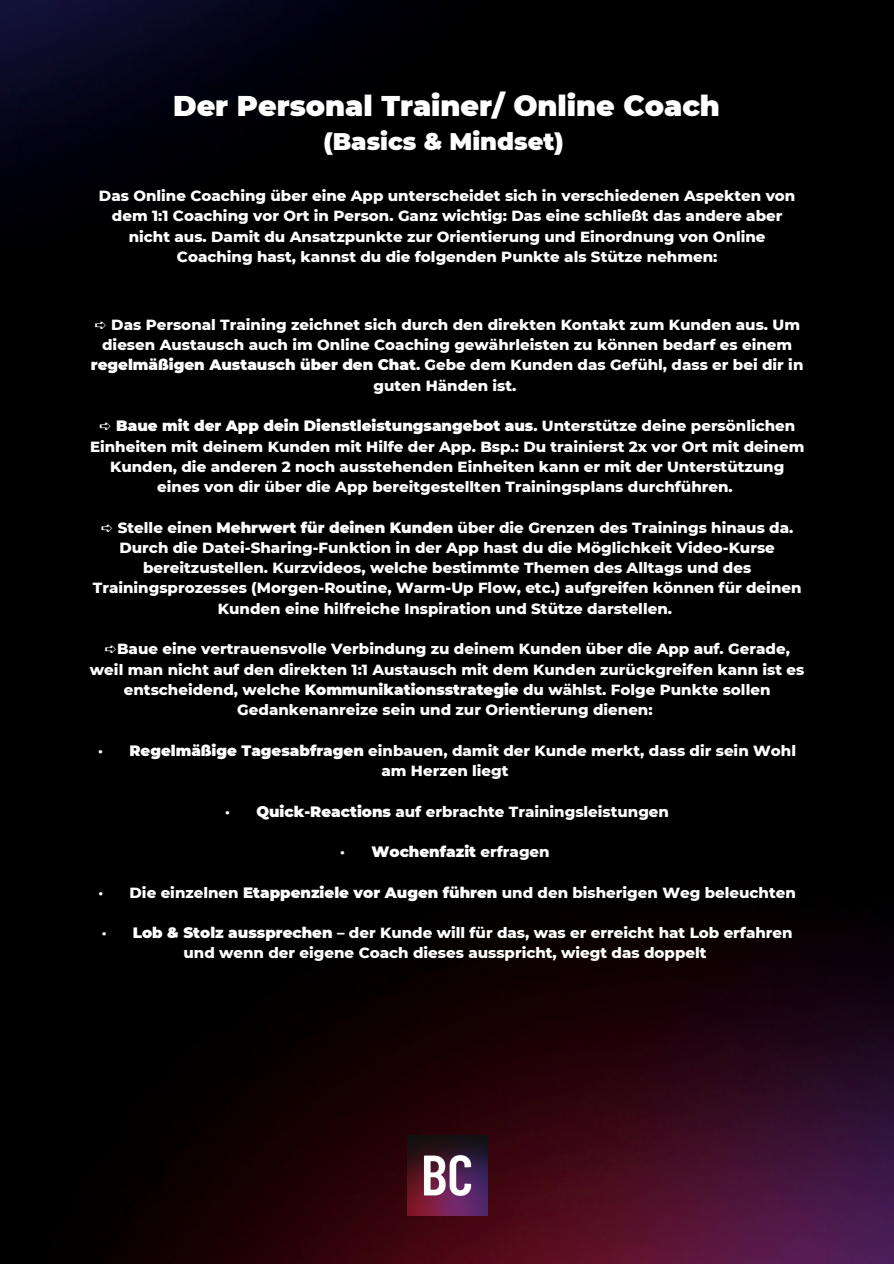
<style>
.page{position:relative;width:894px;height:1264px;background:#fff}
.page>*{position:absolute;margin:0;border:0;box-sizing:border-box;transform-origin:0 0}
.t1{font:900 28.5px "Montserrat";color:#fff}
.t2{font:900 24px "Montserrat";color:#fff}
.t3{font:800 15px/20.2px "Montserrat";color:#fff;text-align:center}
.t4{font:900 15px "Montserrat";color:#fff}
.s1{font-family:"DejaVu Sans";font-weight:400}
.s2{font-weight:900}
.s3{font-weight:800}
</style>
<div class="page">
<img style="left:0;top:0;width:893px;height:1263px">
<img style="left:407px;top:1134px;width:80px;height:80px">
<h1 class="t1" style="left:173px;top:88px;width:548px">Der Personal Trainer/ Online Coach</h1>
<h2 class="t2" style="left:323px;top:126px;width:241px">(Basics &amp; Mindset)</h2>
<p class="t3" style="left:99px;top:185px;width:697px">Das Online Coaching über eine App unterscheidet sich in verschiedenen Aspekten von dem 1:1 Coaching vor Ort in Person. Ganz wichtig: Das eine schließt das andere aber nicht aus. Damit du Ansatzpunkte zur Orientierung und Einordnung von Online Coaching hast, kannst du die folgenden Punkte als Stütze nehmen:</p>
<p class="t3" style="left:91px;top:314px;width:713px"><span class="s1">➪</span> Das Personal Training zeichnet sich durch den direkten Kontakt zum Kunden aus. Um diesen Austausch auch im Online Coaching gewährleisten zu können bedarf es einem <span class="s2">regelmäßigen Austausch über den Chat</span>. Gebe dem Kunden das Gefühl, dass er bei dir in guten Händen ist.</p>
<p class="t3" style="left:90px;top:416px;width:715px"><span class="s1">➪</span> <span class="s2">Baue mit der App dein Dienstleistungsangebot aus</span>. Unterstütze deine persönlichen Einheiten mit deinem Kunden mit Hilfe der App. Bsp.: Du trainierst 2x vor Ort mit deinem Kunden, die anderen 2 noch ausstehenden Einheiten kann er mit der Unterstützung eines von dir über die App bereitgestellten Trainingsplans durchführen.</p>
<p class="t3" style="left:93px;top:517px;width:710px"><span class="s1">➪</span> Stelle einen <span class="s2">Mehrwert für deinen Kunden</span> über die Grenzen des Trainings hinaus da.<br>Durch die Datei-Sharing-Funktion in der App hast du die Möglichkeit Video-Kurse bereitzustellen. Kurzvideos, welche bestimmte Themen des Alltags und des Trainingsprozesses (Morgen-Routine, Warm-Up Flow, etc.) aufgreifen können für deinen Kunden eine hilfreiche Inspiration und Stütze darstellen.</p>
<p class="t3" style="left:90px;top:638px;width:715px"><span class="s1">➪</span>Baue eine vertrauensvolle Verbindung zu deinem Kunden über die App auf. Gerade, weil man nicht auf den direkten 1:1 Austausch mit dem Kunden zurückgreifen kann ist es entscheidend, welche <span class="s2">Kommunikationsstrategie</span> du wählst. Folge Punkte sollen Gedankenanreize sein und zur Orientierung dienen:</p>
<p class="t3" style="left:98px;top:740px;width:699px">· <span class="s2">Regelmäßige Tagesabfragen</span> einbauen, damit der Kunde merkt, dass dir sein Wohl am Herzen liegt</p>
<p class="t3" style="left:225px;top:801px;width:445px">· <span class="s2">Quick-Reactions</span> auf erbrachte Trainingsleistungen</p>
<p class="t4" style="left:340px;top:842px;width:211px"><span class="s3">·</span> Wochenfazit <span class="s3">erfragen</span></p>
<p class="t3" style="left:98px;top:882px;width:698px">· Die einzelnen <span class="s2">Etappenziele vor Augen führen</span> und den bisherigen Weg beleuchten</p>
<p class="t3" style="left:102px;top:922px;width:692px">· <span class="s2">Lob &amp; Stolz aussprechen</span> – der Kunde will für das, was er erreicht hat Lob erfahren und wenn der eigene Coach dieses ausspricht, wiegt das doppelt</p>
</div>
